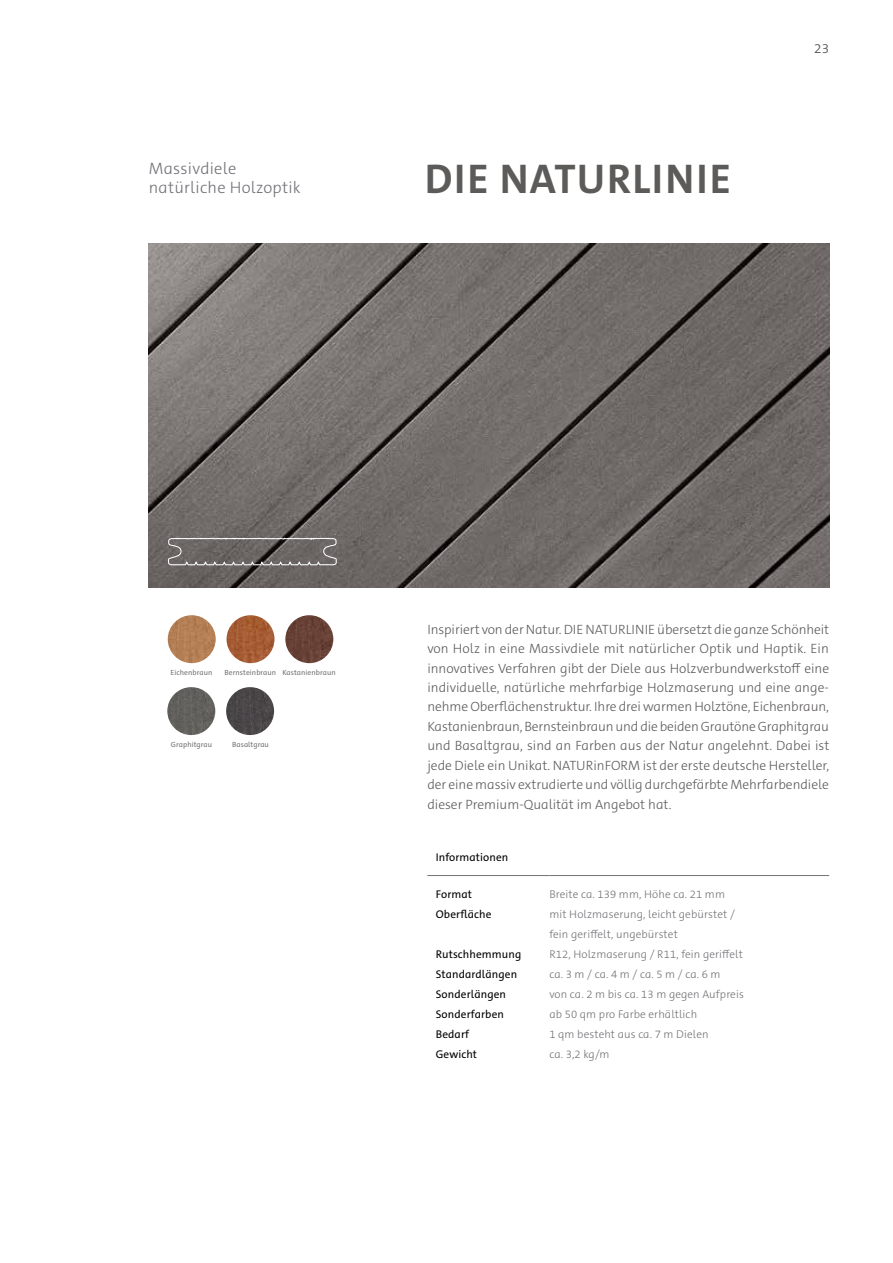
<style>
.page{position:relative;width:893px;height:1263px;background:#fff}
.page>*{position:absolute;margin:0;border:0;box-sizing:border-box;transform-origin:0 0}
.t1{font:700 41.85px "The Sans C5";letter-spacing:.035em;color:#5d5b5a}
.t2{font:300 16.5px/19.5px "The Sans C5";letter-spacing:.015em;color:#727176}
.t3{font:300 13.5px/19.5px "The Sans C5";color:#5d5b5a;text-align:justify}
.t4{font:300 13.5px "The Sans C5";color:#5d5b5a}
.t5{font:300 11.25px/20px "The Sans C5";letter-spacing:.01em;color:#727176}
.t6{font:11.25px "The Sans C5";letter-spacing:.01em;color:#000}
.t7{font:7.5px "The Sans C5";letter-spacing:.01em;color:#727176}
</style>
<div class="page">
<hr style="left:427px;top:875px;width:122px;height:1px;background:#727176">
<hr style="left:549px;top:875px;width:280px;height:1px;background:#727176">
<img style="left:149px;top:243px;width:680px;height:344px">
<img style="left:167px;top:687px;width:48px;height:48px;border-radius:24px">
<img style="left:226px;top:687px;width:48px;height:48px;border-radius:24px">
<svg style="left:168px;top:534px;width:170px;height:32px;background:#75716e"></svg>
<img style="left:168px;top:615px;width:48px;height:48px;border-radius:24px">
<img style="left:227px;top:615px;width:47px;height:48px;border-radius:24px">
<img style="left:285px;top:615px;width:48px;height:48px;border-radius:24px">
<p class="t2" style="left:149px;top:159px;width:153px">Massivdiele natürliche Holzoptik</p>
<h1 class="t1" style="left:425px;top:151px;width:308px">DIE NATURLINIE</h1>
<p class="t4" style="left:814px;top:39px;width:16px">23</p>
<p class="t7" style="left:171px;top:668px;width:43px">Eichenbraun</p>
<p class="t7" style="left:225px;top:668px;width:113px">Bernsteinbraun Kastanienbraun</p>
<p class="t7" style="left:171px;top:740px;width:43px">Graphitgrau</p>
<p class="t7" style="left:232px;top:740px;width:38px">Basaltgrau</p>
<p class="t3" style="left:427px;top:619px;width:404px">Inspiriert von der Natur. DIE NATURLINIE übersetzt die ganze Schönheit von Holz in eine Massivdiele mit natürlicher Optik und Haptik. Ein innovatives Verfahren gibt der Diele aus Holzverbundwerkstoff eine individuelle, natürliche mehrfarbige Holzmaserung und eine ange&shy;nehme Oberflächenstruktur. Ihre drei warmen Holztöne, Eichenbraun, Kastanienbraun, Bernsteinbraun und die beiden Grautöne Graphitgrau und Basaltgrau, sind an Farben aus der Natur angelehnt. Dabei ist jede Diele ein Unikat. NATURinFORM ist der erste deutsche Hersteller, der eine massiv extrudierte und völlig durchgefärbte Mehrfarbendiele dieser Premium-Qualität im Angebot hat.</p>
<p class="t6" style="left:436px;top:849px;width:74px">Informationen</p>
<p class="t6" style="left:436px;top:887px;width:38px">Format</p>
<p class="t5" style="left:549px;top:884px;width:177px">Breite ca. 139 mm, Höhe ca. 21 mm</p>
<p class="t6" style="left:436px;top:907px;width:57px">Oberfläche</p>
<p class="t5" style="left:549px;top:904px;width:187px">mit Holzmaserung, leicht gebürstet / fein geriffelt, ungebürstet</p>
<p class="t6" style="left:436px;top:947px;width:87px">Rutschhemmung</p>
<p class="t5" style="left:549px;top:944px;width:195px">R12, Holzmaserung / R11, fein geriffelt</p>
<p class="t6" style="left:436px;top:967px;width:83px">Standardlängen</p>
<p class="t5" style="left:549px;top:964px;width:173px">ca. 3 m / ca. 4 m / ca. 5 m / ca. 6 m</p>
<p class="t6" style="left:436px;top:987px;width:72px">Sonderlängen</p>
<p class="t5" style="left:549px;top:984px;width:196px">von ca. 2 m bis ca. 13 m gegen Aufpreis</p>
<p class="t6" style="left:436px;top:1007px;width:70px">Sonderfarben</p>
<p class="t5" style="left:549px;top:1004px;width:149px">ab 50 qm pro Farbe erhältlich</p>
<p class="t6" style="left:436px;top:1027px;width:35px">Bedarf</p>
<p class="t5" style="left:549px;top:1024px;width:161px">1 qm besteht aus ca. 7 m Dielen</p>
<p class="t6" style="left:436px;top:1047px;width:43px">Gewicht</p>
<p class="t5" style="left:549px;top:1044px;width:62px">ca. 3,2 kg/m</p>
</div>
